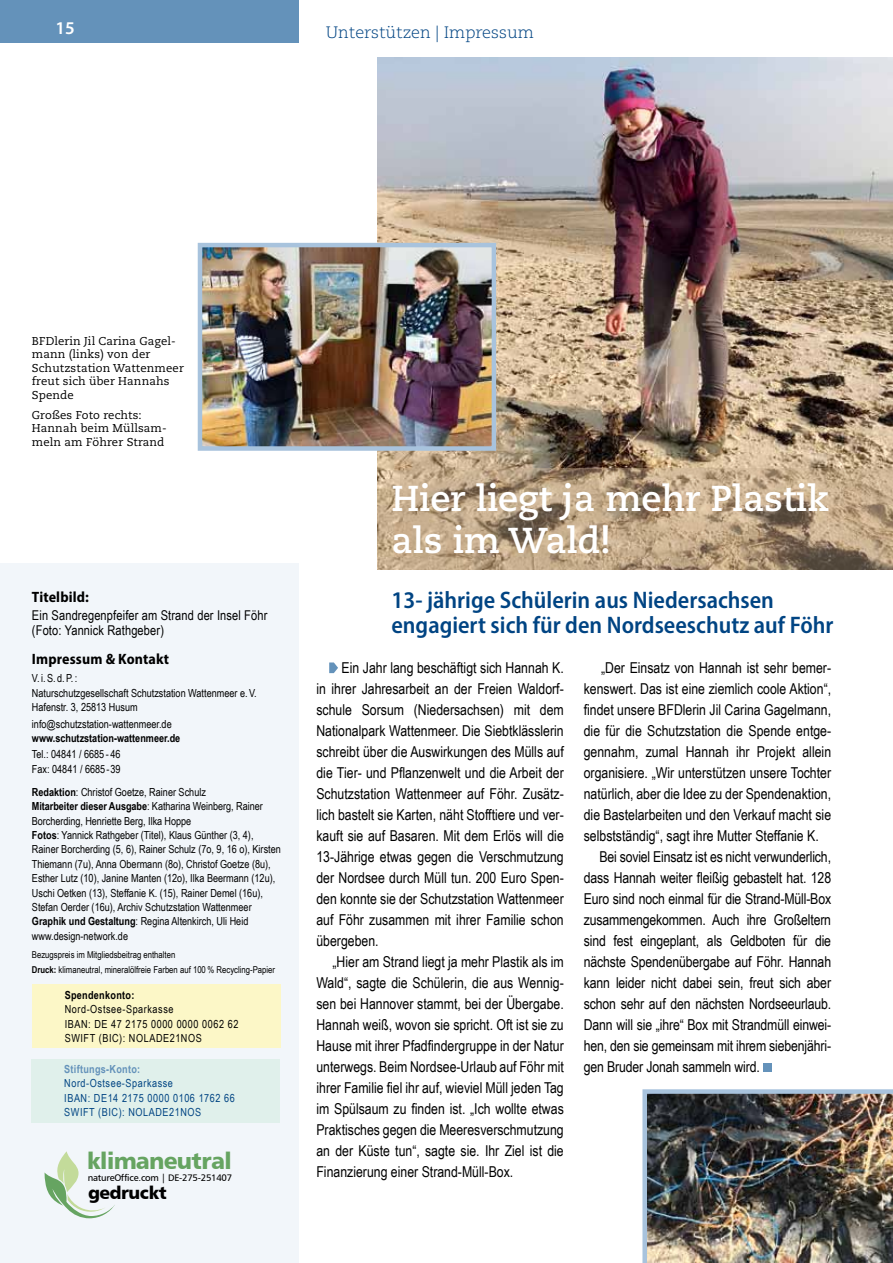
<style>
.page{position:relative;width:893px;height:1263px;background:#fff}
.page>*{position:absolute;margin:0;border:0;box-sizing:border-box;transform-origin:0 0}
.t1{font:700 36px/42px "Caecilia";letter-spacing:-.005em;color:#fff}
.t2{font:600 semi-condensed 24px/25.2px "Myriad Pro";color:#004483}
.t3{font:23.25px "Humanist 777 BT Black B";letter-spacing:-.03em;color:#66a461}
.t4{font:600 18px "Myriad Pro";color:#fff}
.t5{font:17.85px "Humanist 777 BT Black B";letter-spacing:-.03em;color:#000}
.t6{font:300 16.5px "Caecilia";color:#004483}
.t7{font:15px/21px "Arial Narrow";color:#000;text-align:justify}
.t8{font:700 semi-condensed 15px "Myriad Pro";letter-spacing:.01em;color:#000}
.t9{font:13.5px/14.4px "Arial Narrow";letter-spacing:.01em;color:#000}
.t10{font:11.4px/13.5px "Caecilia";letter-spacing:.01em;color:#000}
.t11{font:11.1px/14.4px "Arial Narrow";color:#000}
.t12{font:11.1px/14.4px "Arial Narrow";letter-spacing:.05em;color:#000}
.t13{font:11.1px/14.4px "Arial Narrow";letter-spacing:.05em;color:#004483}
.t14{font:700 11.1px "Arial Narrow";color:#000}
.t15{font:700 11.1px "Arial Narrow";letter-spacing:.025em;color:#6492ba}
.t16{font:700 11.1px "Arial Narrow";letter-spacing:.025em;color:#000}
.t17{font:9.45px/14.7px "Arial Narrow";color:#000}
.t18{font:9.45px "Humanist 777 BT Roman B";letter-spacing:-.03em;color:#000}
.s1{font-weight:700}
</style>
<div class="page">
<img style="left:377px;top:57px;width:516px;height:513px">
<img style="left:203px;top:248px;width:288px;height:198px">
<div style="left:198px;top:243px;width:298px;height:208px;border:4px solid #a8c3dd"></div>
<svg style="left:401px;top:469px;width:492px;height:101px;background:#b29a7d"></svg>
<img style="left:642px;top:1089px;width:251px;height:174px">
<div style="left:0;top:563px;width:298px;height:700px;background:#f2f6fa"></div>
<div style="left:32px;top:984px;width:249px;height:64px;background:#fcf7c7"></div>
<div style="left:32px;top:1059px;width:248px;height:63px;background:#e0f0eb"></div>
<svg style="left:45px;top:1151px;width:70px;height:67px"></svg>
<svg style="left:329px;top:662px;width:9px;height:11px"></svg>
<div style="left:763px;top:1064px;width:9px;height:8px;background:#6492ba"></div>
<div style="left:0;top:0;width:298px;height:43px;background:#6492ba"></div>
<p class="t4" style="left:56px;top:16px;width:21px">15</p>
<p class="t6" style="left:326px;top:23px;width:210px">Unterstützen | Impressum</p>
<p class="t10" style="left:32px;top:334px;width:153px">BFDlerin Jil Carina Gagel&shy;mann (links) von der<br>Schutzstation Wattenmeer freut sich über Hannahs<br>Spende</p>
<p class="t10" style="left:32px;top:408px;width:136px">Großes Foto rechts:<br>Hannah beim Müllsam&shy;meln am Föhrer Strand</p>
<p class="t8" style="left:32px;top:587px;width:59px">Titelbild:</p>
<p class="t9" style="left:32px;top:608px;width:237px">Ein Sandregenpfeifer am Strand der Insel Föhr (Foto: Yannick Rathgeber)</p>
<p class="t8" style="left:32px;top:649px;width:139px">Impressum &amp; Kontakt</p>
<p class="t11" style="left:32px;top:671px;width:226px">V.i.S.d.P.:<br>Naturschutzgesellschaft Schutzstation Wattenmeer e.V.<br>Hafenstr. 3, 25813 Husum</p>
<p class="t11" style="left:32px;top:716px;width:141px">info@schutzstation-wattenmeer.de</p>
<p class="t14" style="left:32px;top:730px;width:150px">www.schutzstation-wattenmeer.de</p>
<p class="t11" style="left:32px;top:747px;width:90px">Tel.: 04841 / 6685 - 46<br>Fax: 04841 / 6685-39</p>
<p class="t11" style="left:32px;top:784px;width:250px"><span class="s1">Redaktion</span>: Christof Goetze, Rainer Schulz<br><span class="s1">Mitarbeiter dieser Ausgabe</span>: Katharina Weinberg, Rainer Borcherding, Henriette Berg, Ilka Hoppe<br><span class="s1">Fotos</span>: Yannick Rathgeber (Titel), Klaus Günther (3, 4), Rainer Borcherding (5, 6), Rainer Schulz (7o, 9, 16 o), Kirsten Thiemann (7u), Anna Obermann (8o), Christof Goetze (8u), Esther Lutz (10), Janine Manten (12o), Ilka Beermann (12u), Uschi Oetken (13), Steffanie K. (15), Rainer Demel (16u), Stefan Oerder (16u), Archiv Schutzstation Wattenmeer <span class="s1">Graphik und Gestaltung</span>: Regina Altenkirch, Uli Heid www.design-network.de</p>
<p class="t17" style="left:32px;top:947px;width:245px">Bezugspreis im Mitgliedsbeitrag enthalten<br><span class="s1">Druck:</span> klimaneutral, mineralölfreie Farben auf 100 % Recycling-Papier</p>
<p class="t16" style="left:65px;top:986px;width:71px">Spendenkonto:</p>
<p class="t12" style="left:65px;top:1001px;width:175px">Nord-Ostsee-Sparkasse<br>IBAN: DE 47 2175 0000 0000 0062 62<br>SWIFT (BIC): NOLADE21NOS</p>
<p class="t15" style="left:64px;top:1061px;width:77px">Stiftungs-Konto:</p>
<p class="t13" style="left:64px;top:1076px;width:172px">Nord-Ostsee-Sparkasse<br>IBAN: DE14 2175 0000 0106 1762 66<br>SWIFT (BIC): NOLADE21NOS</p>
<h3 class="t3" style="left:87px;top:1146px;width:146px">klimaneutral</h3>
<p class="t18" style="left:88px;top:1172px;width:146px">natureOffice.com | DE-275-251407</p>
<p class="t5" style="left:88px;top:1181px;width:80px">gedruckt</p>
<h1 class="t1" style="left:391px;top:478px;width:439px">Hier liegt ja mehr Plastik als im Wald!</h1>
<h2 class="t2" style="left:391px;top:586px;width:443px">13- jährige Schülerin aus Niedersachsen engagiert sich für den Nordseeschutz auf Föhr</h2>
<p class="t7" style="left:316px;top:657px;width:249px;text-indent:25px">Ein Jahr lang beschäftigt sich Hannah K. in ihrer Jahresarbeit an der Freien Waldorf&shy;schule Sorsum (Niedersachsen) mit dem Nationalpark Wattenmeer. Die Siebtklässlerin schreibt über die Auswirkungen des Mülls auf die Tier- und Pflanzenwelt und die Arbeit der Schutzstation Wattenmeer auf Föhr. Zusätz&shy;lich bastelt sie Karten, näht Stofftiere und ver&shy;kauft sie auf Basaren. Mit dem Erlös will die 13-Jährige etwas gegen die Verschmutzung der Nordsee durch Müll tun. 200 Euro Spen&shy;den konnte sie der Schutzstation Wattenmeer auf Föhr zusammen mit ihrer Familie schon übergeben.</p>
<p class="t7" style="left:316px;top:951px;width:249px;text-indent:16px">„Hier am Strand liegt ja mehr Plastik als im Wald“, sagte die Schülerin, die aus Wennig&shy;sen bei Hannover stammt, bei der Übergabe.<br>Hannah weiß, wovon sie spricht. Oft ist sie zu Hause mit ihrer Pfadfindergruppe in der Natur unterwegs. Beim Nordsee-Urlaub auf Föhr mit ihrer Familie fiel ihr auf, wieviel Müll jeden Tag im Spülsaum zu finden ist. „Ich wollte etwas Praktisches gegen die Meeresverschmutzung an der Küste tun“, sagte sie. Ihr Ziel ist die Finanzierung einer Strand-Müll-Box.</p>
<p class="t7" style="left:601px;top:657px;width:231px">„Der Einsatz von Hannah ist sehr bemer-</p>
<p class="t7" style="left:584px;top:678px;width:249px">kenswert. Das ist eine ziemlich coole Aktion“,</p>
<p class="t7" style="left:584px;top:699px;width:249px">findet unsere BFDlerin Jil Carina Gagelmann,</p>
<p class="t7" style="left:584px;top:720px;width:249px">die für die Schutzstation die Spende entge-</p>
<p class="t7" style="left:584px;top:741px;width:249px">gennahm, zumal Hannah ihr Projekt allein</p>
<p class="t7" style="left:584px;top:762px;width:249px">organisiere. „Wir unterstützen unsere Tochter</p>
<p class="t7" style="left:584px;top:783px;width:249px">natürlich, aber die Idee zu der Spendenaktion,</p>
<p class="t7" style="left:584px;top:804px;width:249px">die Bastelarbeiten und den Verkauf macht sie</p>
<p class="t7" style="left:584px;top:825px;width:237px">selbstständig“, sagt ihre Mutter Steffanie K.</p>
<p class="t7" style="left:599px;top:846px;width:233px">Bei soviel Einsatz ist es nicht verwunderlich,</p>
<p class="t7" style="left:584px;top:867px;width:249px">dass Hannah weiter fleißig gebastelt hat. 128</p>
<p class="t7" style="left:584px;top:888px;width:249px">Euro sind noch einmal für die Strand-Müll-Box</p>
<p class="t7" style="left:584px;top:909px;width:249px">zusammengekommen. Auch ihre Großeltern</p>
<p class="t7" style="left:584px;top:930px;width:249px">sind fest eingeplant, als Geldboten für die</p>
<p class="t7" style="left:584px;top:951px;width:249px">nächste Spendenübergabe auf Föhr. Hannah</p>
<p class="t7" style="left:584px;top:972px;width:249px">kann leider nicht dabei sein, freut sich aber</p>
<p class="t7" style="left:584px;top:993px;width:249px">schon sehr auf den nächsten Nordseeurlaub.</p>
<p class="t7" style="left:584px;top:1014px;width:249px">Dann will sie „ihre“ Box mit Strandmüll einwei-</p>
<p class="t7" style="left:584px;top:1035px;width:249px">hen, den sie gemeinsam mit ihrem siebenjähri-</p>
<p class="t7" style="left:584px;top:1056px;width:178px">gen Bruder Jonah sammeln wird.</p>
</div>
